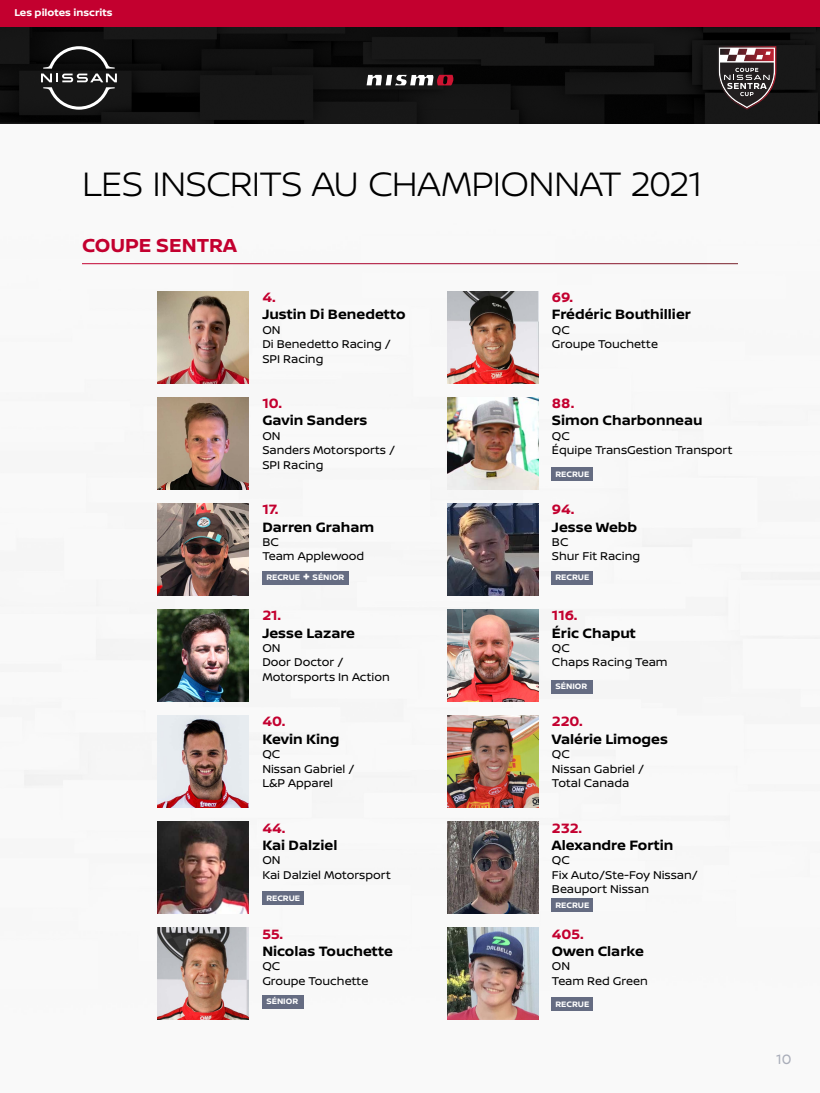
<style>
.page{position:relative;width:820px;height:1093px;background:#fff}
.page>*{position:absolute;margin:0;border:0;box-sizing:border-box;transform-origin:0 0}
.t1{font:300 36px "Nissan Brand";letter-spacing:-.02em;color:#000}
.t2{font:700 20px "Nissan Brand";color:#c3002f}
.t3{font:700 14.4px "Nissan Brand";color:#000}
.t4{font:700 14.4px "Nissan Brand";color:#c3002f}
.t5{font:14.4px "Nissan Brand";color:#a9adb9}
.t6{font:12px/14.4px "Nissan Brand";color:#000}
.Ancre_de_texte__debu{font:700 10.48px "Nissan Brand";color:#fff}
.t7{font:700 8.4px "Nissan Brand";color:#fff}
.s1{font-size:12px}
</style>
<div class="page">
<img style="left:0;top:123px;width:819px;height:897px">
<img style="left:0;top:26px;width:819px;height:97px">
<svg style="left:41px;top:46px;width:76px;height:64px;background:#383838"></svg>
<svg style="left:717px;top:46px;width:59px;height:64px;background:#5f4f51"></svg>
<svg style="left:366px;top:75px;width:87px;height:10px"></svg>
<div style="left:0;top:0;width:819px;height:26px;background:#c3002f"></div>
<img style="left:158px;top:291px;width:91px;height:92px">
<img style="left:447px;top:291px;width:91px;height:92px">
<img style="left:158px;top:397px;width:91px;height:92px">
<img style="left:447px;top:397px;width:91px;height:92px">
<img style="left:158px;top:503px;width:91px;height:92px">
<img style="left:447px;top:503px;width:91px;height:92px">
<img style="left:158px;top:610px;width:91px;height:91px">
<img style="left:447px;top:610px;width:91px;height:91px">
<img style="left:158px;top:716px;width:91px;height:91px">
<img style="left:447px;top:716px;width:91px;height:91px">
<img style="left:158px;top:822px;width:91px;height:91px">
<img style="left:447px;top:822px;width:91px;height:91px">
<img style="left:158px;top:928px;width:91px;height:91px">
<img style="left:447px;top:928px;width:91px;height:91px">
<hr style="left:82px;top:263px;width:655px;height:1px;background:#fff">
<div style="left:262px;top:571px;width:86px;height:13px;background:#656c82"></div>
<div style="left:262px;top:892px;width:42px;height:13px;background:#656c82"></div>
<div style="left:551px;top:898px;width:42px;height:14px;background:#656c82"></div>
<div style="left:551px;top:998px;width:42px;height:13px;background:#656c82"></div>
<div style="left:551px;top:468px;width:42px;height:13px;background:#656c82"></div>
<div style="left:551px;top:571px;width:42px;height:13px;background:#656c82"></div>
<div style="left:262px;top:995px;width:42px;height:13px;background:#656c82"></div>
<div style="left:551px;top:680px;width:42px;height:13px;background:#656c82"></div>
<p class="Ancre_de_texte__debu" style="left:14px;top:5px;width:100px">Les pilotes inscrits</p>
<p class="t1" style="left:82px;top:158px;width:622px">LES INSCRITS AU CHAMPIONNAT 2021</p>
<p class="t2" style="left:82px;top:231px;width:156px">COUPE SENTRA</p>
<p class="t4" style="left:262px;top:287px;width:15px">4.</p>
<p class="t3" style="left:262px;top:304px;width:145px">Justin Di Benedetto</p>
<p class="t6" style="left:262px;top:322px;width:20px">ON</p>
<p class="t6" style="left:262px;top:336px;width:130px">Di Benedetto Racing /<br>SPI Racing</p>
<p class="t4" style="left:262px;top:393px;width:21px">10.</p>
<p class="t3" style="left:262px;top:410px;width:106px">Gavin Sanders</p>
<p class="t6" style="left:262px;top:428px;width:20px">ON</p>
<p class="t6" style="left:262px;top:442px;width:134px">Sanders Motorsports /<br>SPI Racing</p>
<p class="t4" style="left:262px;top:499px;width:18px">17.</p>
<p class="t3" style="left:262px;top:516px;width:113px">Darren Graham</p>
<p class="t6" style="left:262px;top:534px;width:18px">BC</p>
<p class="t6" style="left:262px;top:548px;width:103px">Team Applewood</p>
<p class="t7" style="left:266px;top:571px;width:80px">RECRUE <span class="s1">+</span> SÉNIOR</p>
<p class="t4" style="left:262px;top:605px;width:20px">21.</p>
<p class="t3" style="left:262px;top:622px;width:94px">Jesse Lazare</p>
<p class="t6" style="left:262px;top:640px;width:20px">ON</p>
<p class="t6" style="left:262px;top:655px;width:129px">Door Doctor /<br>Motorsports In Action</p>
<p class="t4" style="left:262px;top:711px;width:24px">40.</p>
<p class="t3" style="left:262px;top:728px;width:79px">Kevin King</p>
<p class="t6" style="left:262px;top:746px;width:19px">QC</p>
<p class="t6" style="left:262px;top:761px;width:94px">Nissan Gabriel /<br>L&amp;P Apparel</p>
<p class="t4" style="left:262px;top:817px;width:24px">44.</p>
<p class="t3" style="left:262px;top:834px;width:76px">Kai Dalziel</p>
<p class="t6" style="left:262px;top:852px;width:20px">ON</p>
<p class="t6" style="left:262px;top:867px;width:130px">Kai Dalziel Motorsport</p>
<p class="t7" style="left:266px;top:892px;width:35px">RECRUE</p>
<p class="t4" style="left:262px;top:923px;width:22px">55.</p>
<p class="t3" style="left:262px;top:941px;width:132px">Nicolas Touchette</p>
<p class="t6" style="left:262px;top:958px;width:19px">QC</p>
<p class="t6" style="left:262px;top:973px;width:107px">Groupe Touchette</p>
<p class="t7" style="left:266px;top:995px;width:33px">SÉNIOR</p>
<p class="t4" style="left:551px;top:287px;width:23px">69.</p>
<p class="t3" style="left:551px;top:304px;width:140px">Frédéric Bouthillier</p>
<p class="t6" style="left:551px;top:322px;width:19px">QC</p>
<p class="t6" style="left:551px;top:336px;width:107px">Groupe Touchette</p>
<p class="t4" style="left:551px;top:393px;width:24px">88.</p>
<p class="t3" style="left:551px;top:410px;width:152px">Simon Charbonneau</p>
<p class="t6" style="left:551px;top:428px;width:19px">QC</p>
<p class="t6" style="left:551px;top:442px;width:182px">Équipe TransGestion Transport</p>
<p class="t7" style="left:555px;top:468px;width:35px">RECRUE</p>
<p class="t4" style="left:551px;top:499px;width:24px">94.</p>
<p class="t3" style="left:551px;top:516px;width:87px">Jesse Webb</p>
<p class="t6" style="left:551px;top:534px;width:18px">BC</p>
<p class="t6" style="left:551px;top:548px;width:90px">Shur Fit Racing</p>
<p class="t7" style="left:555px;top:571px;width:35px">RECRUE</p>
<p class="t4" style="left:551px;top:605px;width:27px">116.</p>
<p class="t3" style="left:551px;top:622px;width:85px">Éric Chaput</p>
<p class="t6" style="left:551px;top:640px;width:19px">QC</p>
<p class="t6" style="left:551px;top:655px;width:117px">Chaps Racing Team</p>
<p class="t7" style="left:555px;top:680px;width:33px">SÉNIOR</p>
<p class="t4" style="left:551px;top:711px;width:32px">220.</p>
<p class="t3" style="left:551px;top:728px;width:117px">Valérie Limoges</p>
<p class="t6" style="left:551px;top:746px;width:19px">QC</p>
<p class="t6" style="left:551px;top:761px;width:94px">Nissan Gabriel /<br>Total Canada</p>
<p class="t4" style="left:551px;top:817px;width:32px">232.</p>
<p class="t3" style="left:551px;top:834px;width:123px">Alexandre Fortin</p>
<p class="t6" style="left:551px;top:852px;width:19px">QC</p>
<p class="t6" style="left:551px;top:867px;width:147px">Fix Auto/Ste-Foy Nissan/<br>Beauport Nissan</p>
<p class="t7" style="left:555px;top:899px;width:35px">RECRUE</p>
<p class="t4" style="left:551px;top:923px;width:33px">405.</p>
<p class="t3" style="left:551px;top:941px;width:93px">Owen Clarke</p>
<p class="t6" style="left:551px;top:958px;width:20px">ON</p>
<p class="t6" style="left:551px;top:973px;width:97px">Team Red Green</p>
<p class="t7" style="left:555px;top:998px;width:35px">RECRUE</p>
<p class="t5" style="left:775px;top:1049px;width:17px">10</p>
</div>
